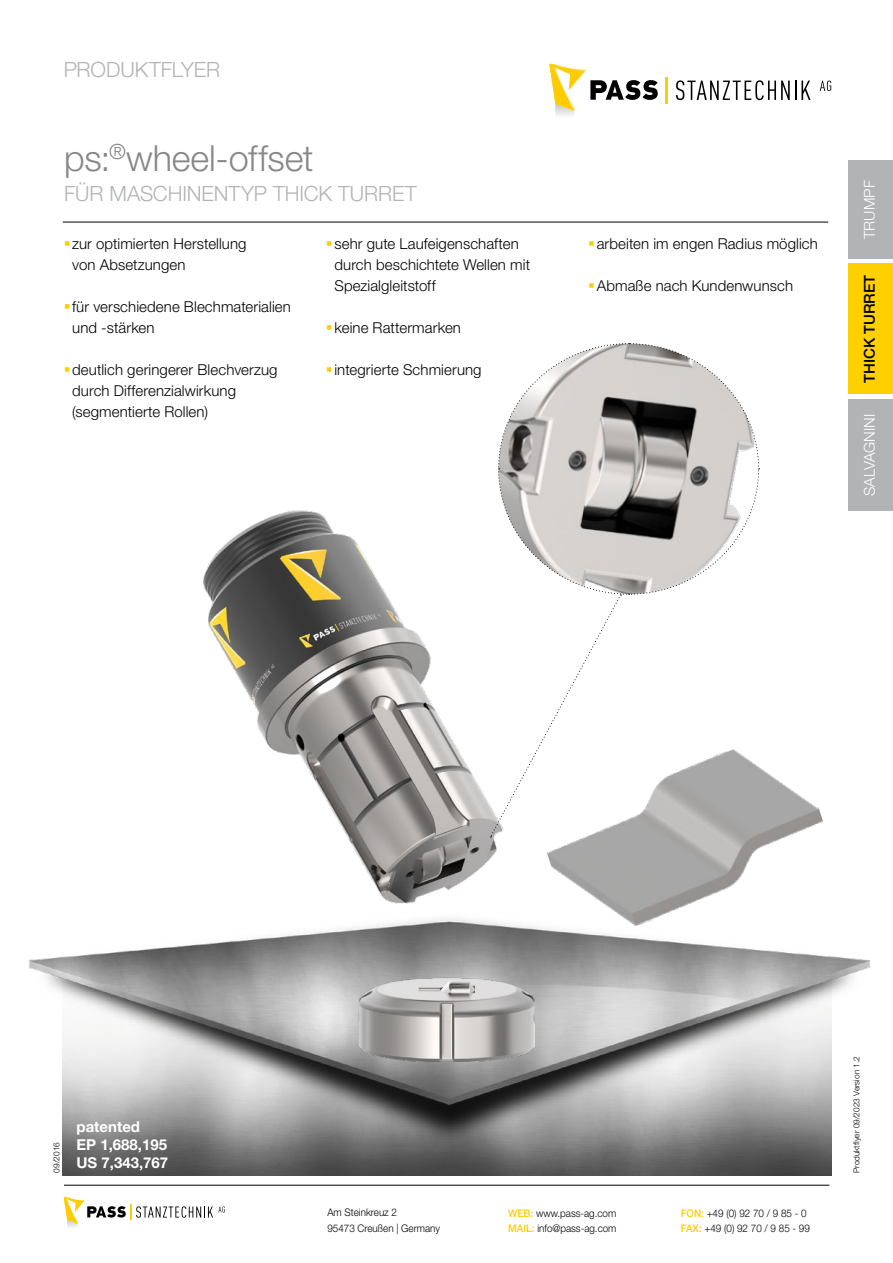
<style>
.page{position:relative;width:893px;height:1263px;background:#fff}
.page>*{position:absolute;margin:0;border:0;box-sizing:border-box;transform-origin:0 0}
.t1{font:300 36px "Helvetica Neue LT Std";letter-spacing:-.005em;color:#87888a}
.t2{font:300 21px "Helvetica Neue LT Std";color:#b1b3b4}
.t3{font:300 15px/21px "Helvetica Neue LT Std";letter-spacing:.005em;color:#000}
.t4{font:700 15px/18px "Helvetica Neue LT Std";color:#fff}
.t5{font:300 15px "Helvetica Neue LT Std";color:#fff}
.t6{font:500 15px "Helvetica Neue LT Std";color:#000}
.t7{font:300 10.5px/15px "Helvetica Neue LT Std";color:#000;scale:.94 1}
.t8{font:300 8.25px "Helvetica Neue LT Std";color:#000}
.s1{font-weight:500;color:#fecc00}
</style>
<div class="page">
<svg style="left:64px;top:1197px;width:161px;height:30px"></svg>
<svg style="left:676px;top:80px;width:134px;height:20px"></svg>
<svg style="left:820px;top:81px;width:11px;height:10px"></svg>
<svg style="left:549px;top:64px;width:109px;height:47px"></svg>
<hr style="left:665px;top:77px;width:2px;height:27px;background:#fecc00">
<div style="left:848px;top:161px;width:45px;height:98px;background:#b1b3b4"></div>
<div style="left:848px;top:264px;width:45px;height:130px;background:#ffd000"></div>
<div style="left:848px;top:399px;width:45px;height:111px;background:#b1b3b4"></div>
<hr style="left:64px;top:1185px;width:765px;height:1px;background:#000">
<hr style="left:63px;top:222px;width:765px;height:1px;background:#000">
<img style="left:62px;top:1166px;width:770px;height:9px">
<img style="left:28px;top:944px;width:843px;height:222px">
<img style="left:203px;top:510px;width:331px;height:551px">
<img style="left:534px;top:768px;width:302px;height:177px">
<svg style="left:490px;top:343px;width:270px;height:494px"></svg>
<h2 class="t2" style="left:64px;top:56px;width:158px">PRODUKTFLYER</h2>
<h1 class="t1" style="left:64px;top:136px;width:251px">ps:<sup>®</sup>wheel-offset</h1>
<h2 class="t2" style="left:64px;top:181px;width:354px">FÜR MASCHINENTYP THICK TURRET</h2>
<p class="t3" style="left:72px;top:233px;width:176px">zur optimierten Herstellung von Absetzungen</p>
<p class="t3" style="left:72px;top:296px;width:220px">für verschiedene Blechmaterialien und -stärken</p>
<p class="t3" style="left:72px;top:359px;width:207px">deutlich geringerer Blechverzug durch Differenzialwirkung (segmentierte Rollen)</p>
<p class="t3" style="left:334px;top:233px;width:197px">sehr gute Laufeigenschaften durch beschichtete Wellen mit<br>Spezialgleitstoff</p>
<p class="t3" style="left:334px;top:317px;width:128px">keine Rattermarken</p>
<p class="t3" style="left:334px;top:359px;width:149px">integrierte Schmierung</p>
<p class="t3" style="left:597px;top:233px;width:223px">arbeiten im engen Radius möglich</p>
<p class="t3" style="left:597px;top:275px;width:198px">Abmaße nach Kundenwunsch</p>
<p class="t5" style="left:860px;top:239px;width:60px;rotate:-90deg">TRUMPF</p>
<p class="t6" style="left:860px;top:383px;width:110px;rotate:-90deg">THICK TURRET</p>
<p class="t5" style="left:860px;top:496px;width:83px;rotate:-90deg">SALVAGNINI</p>
<p class="t8" style="left:52px;top:1172px;width:32px;rotate:-90deg">09/2016</p>
<p class="t4" style="left:77px;top:1117px;width:93px">patented<br>EP 1,688,195<br>US 7,343,767</p>
<p class="t7" style="left:327px;top:1205px;width:121px">Am Steinkreuz 2<br>95473 Creußen | Germany</p>
<p class="t7" style="left:508px;top:1205px;width:117px"><span class="s1">WEB:</span> www.pass-ag.com<br><span class="s1">MAIL:</span> info@pass-ag.com</p>
<p class="t7" style="left:681px;top:1205px;width:139px"><span class="s1">FON:</span> +49 (0) 92 70 / 9 85 - 0<br><span class="s1">FAX:</span> +49 (0) 92 70 / 9 85 - 99</p>
<p class="t8" style="left:851px;top:1173px;width:118px;rotate:-90deg">Produktflyer 09/2023 Version 1.2</p>
</div>
